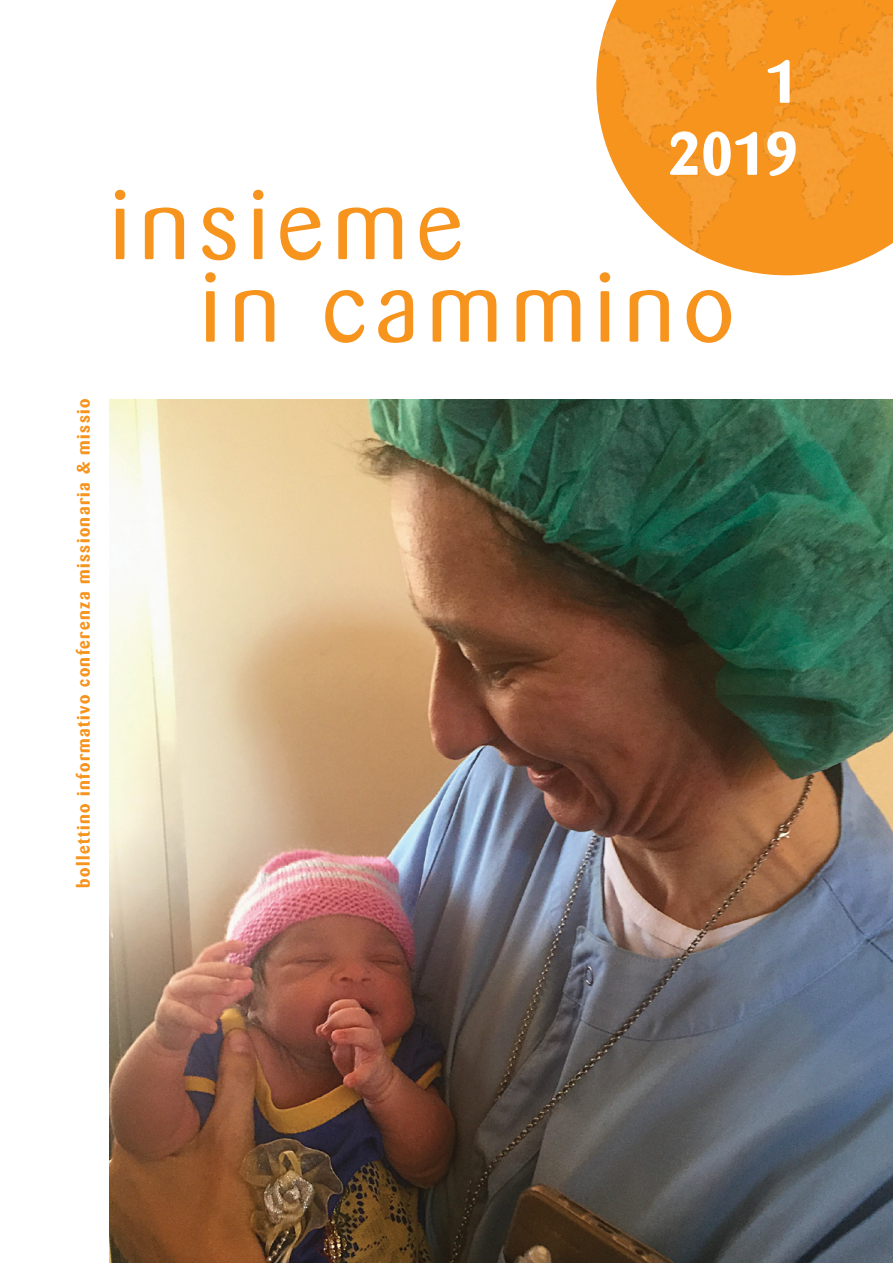
<style>
.page{position:relative;width:893px;height:1263px;background:#fff}
.page>*{position:absolute;margin:0;border:0;box-sizing:border-box;transform-origin:0 0}
.t1{font:97.5px/82.5px "Barmeno";letter-spacing:.09em;color:#f7941e}
.t2{font:700 60px/72px "Barmeno";color:#fff;text-align:right}
.t3{font:700 18px "Barmeno";letter-spacing:.08em;color:#f7941e}
</style>
<div class="page">
<img style="left:596px;top:0;width:297px;height:275px">
<svg style="left:667px;top:128px;width:34px;height:50px;background:#f69421"></svg>
<img style="left:109px;top:400px;width:784px;height:863px">
<p class="t3" style="left:73px;top:888px;width:491px;rotate:-90deg">bollettino informativo conferenza missionaria &amp; missio</p>
<h2 class="t2" style="left:668px;top:46px;width:132px">1<br>2019</h2>
<h1 class="t1" style="left:200px;top:185px;width:535px;text-indent:-90px">insieme<br>in cammino</h1>
</div>
